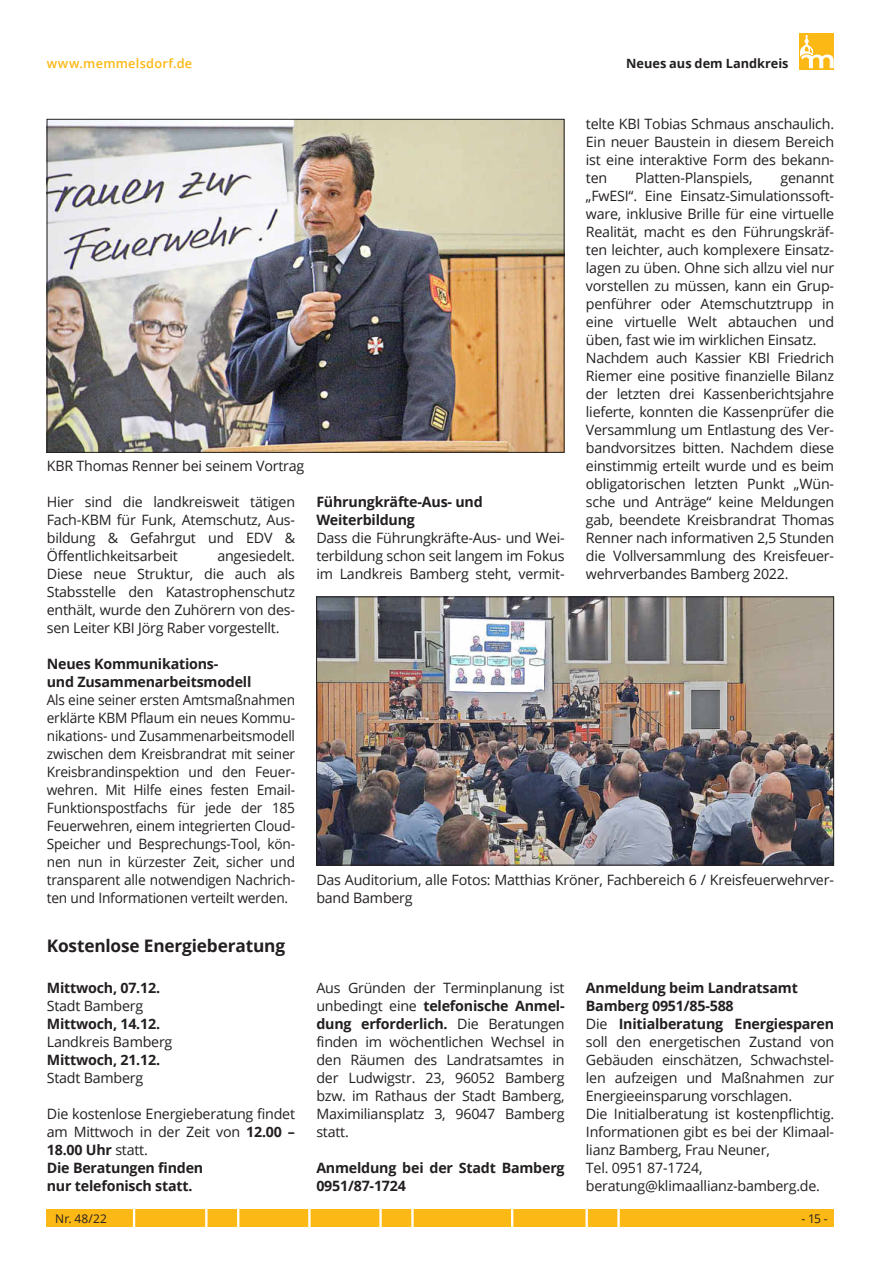
<style>
.page{position:relative;width:881px;height:1263px;background:#fff}
.page>*{position:absolute;margin:0;border:0;box-sizing:border-box;transform-origin:0 0}
.t1{font:700 17.25px "Open Sans";letter-spacing:-.01em;color:#231f20}
.t2{font:14.25px/18px "Open Sans";letter-spacing:-.015em;color:#231f20;text-align:justify}
.t3{font:14.25px/18px "Open Sans";letter-spacing:-.015em;color:#231f20;text-align:justify;scale:.96 1}
.t4{font:700 14.25px/18px "Open Sans";letter-spacing:-.015em;color:#231f20}
.t5{font:700 12.75px "Open Sans";color:#231f20}
.t6{font:600 12.75px "Open Sans";letter-spacing:.02em;color:#fcb814}
.t7{font:12px "Open Sans";letter-spacing:.005em;color:#231f20}
.s1{font-weight:700}
</style>
<div class="page">
<svg style="left:799px;top:34px;width:34px;height:36px"></svg>
<svg style="left:799px;top:35px;width:34px;height:33px"></svg>
<div style="left:47px;top:1210px;width:786px;height:17px;background:#fcb814"></div>
<svg style="left:133px;top:1210px;width:2px;height:17px"></svg>
<svg style="left:205px;top:1210px;width:2px;height:17px"></svg>
<svg style="left:237px;top:1210px;width:2px;height:17px"></svg>
<svg style="left:308px;top:1210px;width:2px;height:17px"></svg>
<svg style="left:379px;top:1210px;width:2px;height:17px"></svg>
<svg style="left:411px;top:1210px;width:2px;height:17px"></svg>
<svg style="left:511px;top:1210px;width:2px;height:17px"></svg>
<svg style="left:585px;top:1210px;width:2px;height:17px"></svg>
<svg style="left:617px;top:1210px;width:2px;height:17px"></svg>
<img style="left:49px;top:121px;width:513px;height:330px">
<img style="left:318px;top:599px;width:513px;height:264px">
<div style="left:316px;top:597px;width:517px;height:268px;border:1px solid #231f20"></div>
<p class="t6" style="left:47px;top:55px;width:147px">www.memmelsdorf.de</p>
<p class="t5" style="left:626px;top:54px;width:164px">Neues aus dem Landkreis</p>
<p class="t2" style="left:47px;top:456px;width:259px">KBR Thomas Renner bei seinem Vortrag</p>
<p class="t2" style="left:47px;top:492px;width:250px">Hier sind die landkreisweit tätigen Fach-KBM für Funk, Atemschutz, Aus&shy;bildung &amp; Gefahrgut und EDV &amp; Öffentlichkeitsarbeit</p>
<p class="t2" style="left:47px;top:546px;width:250px;text-indent:170px">angesiedelt.<br>Diese neue Struktur, die auch als Stabsstelle den Katastrophenschutz enthält, wurde den Zuhörern von des&shy;sen Leiter KBI Jörg Raber vorgestellt.</p>
<p class="t4" style="left:47px;top:654px;width:206px">Neues Kommunikations-<br>und Zusammenarbeitsmodell</p>
<p class="t3" style="left:47px;top:690px;width:260px">Als eine seiner ersten Amtsmaßnahmen erklärte KBM Pflaum ein neues Kommu&shy;nikations- und Zusammenarbeitsmodell zwischen dem Kreisbrandrat mit seiner Kreisbrandinspektion und den Feuer&shy;wehren. Mit Hilfe eines festen Email-Funktionspostfachs für jede der 185<br>Feuerwehren, einem integrierten Cloud-Speicher und Besprechungs-Tool, kön&shy;nen nun in kürzester Zeit, sicher und transparent alle notwendigen Nachrich&shy;ten und Informationen verteilt werden.</p>
<p class="t4" style="left:316px;top:492px;width:168px">Führungkräfte-Aus- und<br>Weiterbildung</p>
<p class="t2" style="left:316px;top:528px;width:250px">Dass die Führungkräfte-Aus- und Wei&shy;terbildung schon seit langem im Fokus im Landkreis Bamberg steht, vermit-</p>
<p class="t2" style="left:585px;top:114px;width:250px">telte KBI Tobias Schmaus anschaulich.<br>Ein neuer Baustein in diesem Bereich ist eine interaktive Form des bekann&shy;ten</p>
<p class="t2" style="left:634px;top:168px;width:119px">Platten-Planspiels,</p>
<p class="t2" style="left:585px;top:168px;width:250px;text-align:left;text-indent:194px">genannt „FwESI“. Eine Einsatz-Simulationssoft&shy;ware, inklusive Brille für eine virtuelle Realität, macht es den Führungskräf&shy;ten leichter, auch komplexere Einsatz&shy;lagen zu üben. Ohne sich allzu viel nur vorstellen zu müssen, kann ein Grup&shy;penführer oder Atemschutztrupp in eine virtuelle Welt abtauchen und üben, fast wie im wirklichen Einsatz.<br>Nachdem auch Kassier KBI Friedrich Riemer eine positive finanzielle Bilanz der letzten drei Kassenberichtsjahre lieferte, konnten die Kassenprüfer die Versammlung um Entlastung des Ver&shy;bandvorsitzes bitten. Nachdem diese einstimmig erteilt wurde und es beim obligatorischen letzten Punkt „Wün&shy;sche und Anträge“ keine Meldungen gab, beendete Kreisbrandrat Thomas Renner nach informativen 2,5 Stunden die Vollversammlung des Kreisfeuer&shy;wehrverbandes Bamberg 2022.</p>
<p class="t2" style="left:316px;top:870px;width:519px">Das Auditorium, alle Fotos: Matthias Kröner, Fachbereich 6 / Kreisfeuerwehrver&shy;band Bamberg</p>
<p class="t1" style="left:47px;top:933px;width:240px">Kostenlose Energieberatung</p>
<p class="t4" style="left:47px;top:978px;width:115px">Mittwoch, 07.12.</p>
<p class="t2" style="left:47px;top:996px;width:98px">Stadt Bamberg</p>
<p class="t4" style="left:47px;top:1014px;width:115px">Mittwoch, 14.12.</p>
<p class="t2" style="left:47px;top:1032px;width:127px">Landkreis Bamberg</p>
<p class="t4" style="left:47px;top:1050px;width:115px">Mittwoch, 21.12.</p>
<p class="t2" style="left:47px;top:1068px;width:98px">Stadt Bamberg</p>
<p class="t2" style="left:47px;top:1104px;width:250px;text-align:left">Die kostenlose Energieberatung findet am Mittwoch in der Zeit von <span class="s1">12.00 –<br>18.00 Uhr</span> statt.<br><span class="s1">Die Beratungen finden<br>nur telefonisch statt.</span></p>
<p class="t2" style="left:316px;top:978px;width:250px">Aus Gründen der Terminplanung ist unbedingt eine <span class="s1">telefonische Anmel&shy;dung erforderlich.</span> Die Beratungen finden im wöchentlichen Wechsel in den Räumen des Landratsamtes in der Ludwigstr. 23, 96052 Bamberg bzw. im Rathaus der Stadt Bamberg, Maximiliansplatz 3, 96047 Bamberg statt.</p>
<p class="t4" style="left:316px;top:1158px;width:250px">Anmeldung bei der Stadt Bamberg<br>0951/87-1724</p>
<p class="t2" style="left:585px;top:978px;width:250px;text-align:left"><span class="s1">Anmeldung beim Landratsamt<br>Bamberg 0951/85-588<br></span>Die <span class="s1">Initialberatung Energiesparen </span>soll den energetischen Zustand von<br>Gebäuden einschätzen, Schwachstel&shy;len aufzeigen und Maßnahmen zur<br>Energieeinsparung vorschlagen.<br>Die Initialberatung ist kostenpflichtig.<br>Informationen gibt es bei der Klimaal&shy;lianz Bamberg, Frau Neuner,<br>Tel. 0951 87-1724, beratung@klimaallianz-bamberg.de.</p>
<p class="t7" style="left:55px;top:1211px;width:53px">Nr. 48/22</p>
<p class="t7" style="left:801px;top:1211px;width:28px">- 15 -</p>
</div>
